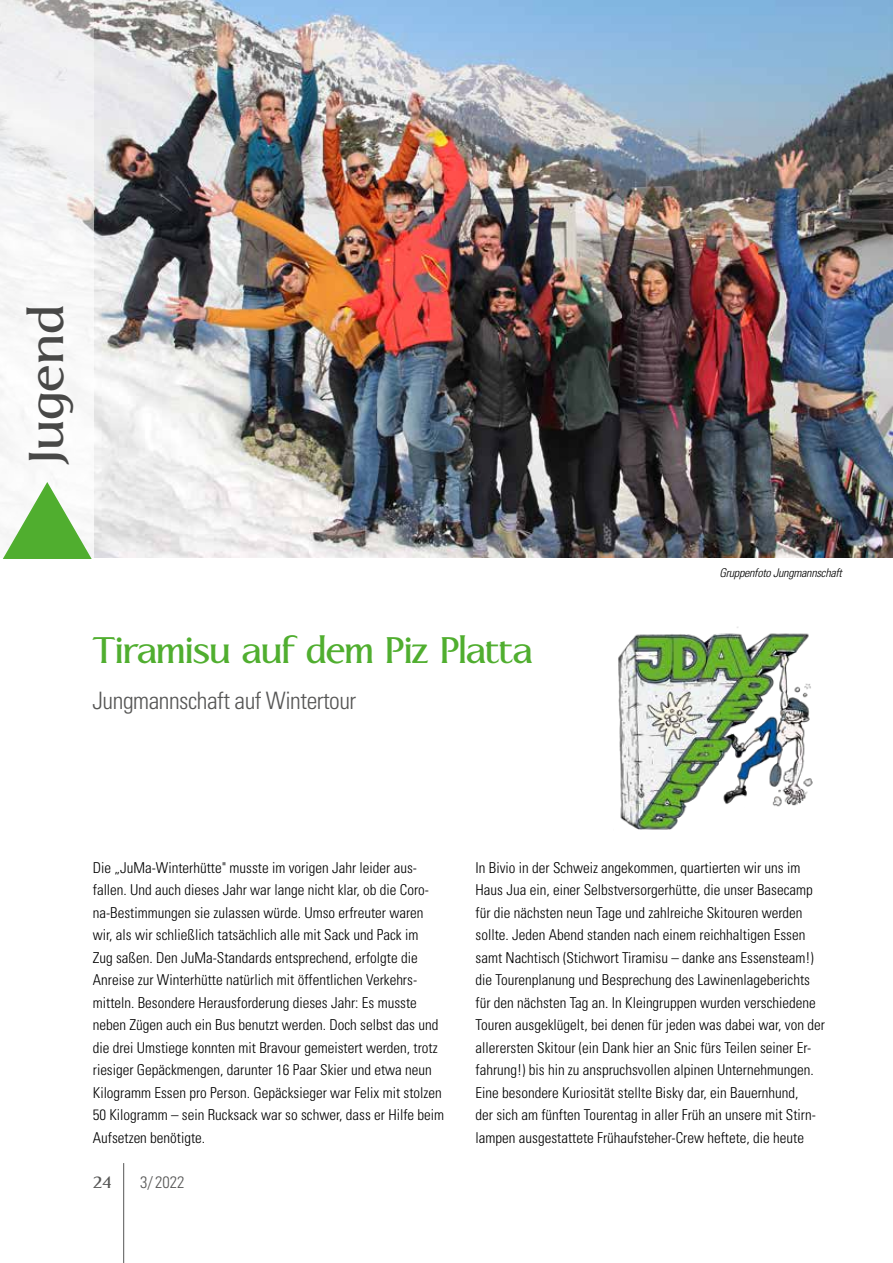
<style>
.page{position:relative;width:893px;height:1263px;background:#fff}
.page>*{position:absolute;margin:0;border:0;box-sizing:border-box;transform-origin:0 0}
.t1{font:700 49.5px "Linotype Aperto";color:#484847}
.t2{font:700 37.5px "Linotype Aperto";letter-spacing:-.03em;color:#50ae2f;scale:.95 1}
.t3{font:300 condensed 24px "Univers LT";letter-spacing:-.02em;color:#565655}
.t4{font:300 condensed 16.5px "Univers LT";color:#565655}
.t5{font:700 16.5px "Linotype Aperto";color:#565655}
.t6{font:300 condensed 15px/22.5px "Univers LT";color:#000}
.t7{font:italic 300 condensed 12px "Univers LT";letter-spacing:-.02em;color:#000}
.s1{color:#50ae2f}
.s2{font-size:14.25px}
</style>
<div class="page">
<hr style="left:123px;top:1163px;width:1px;height:100px;background:#565655">
<img style="left:94px;top:0;width:799px;height:557px">
<div style="left:0;top:0;width:94px;height:560px;background:#f6f6f7"></div>
<img style="left:618px;top:626px;width:195px;height:204px">
<svg style="left:681px;top:45px;width:10px;height:12px"></svg>
<h1 class="t1" style="left:18px;top:568px;width:264px;rotate:-90deg"><span class="s1">◆</span> Jugend</h1>
<h2 class="t2" style="left:92px;top:628px;width:465px">Tiramisu auf dem Piz Platta</h2>
<h3 class="t3" style="left:92px;top:686px;width:265px">Jungmannschaft auf Wintertour</h3>
<p class="t7" style="left:719px;top:566px;width:124px">Gruppenfoto Jungmannschaft</p>
<p class="t6" style="left:93px;top:856px;width:353px">Die <span class="s2">„</span>JuMa-Winterhütte" musste im vorigen Jahr leider aus&shy;fallen. Und auch dieses Jahr war lange nicht klar, ob die Coro&shy;na-Bestimmungen sie zulassen würde. Umso erfreuter waren wir, als wir schließlich tatsächlich alle mit Sack und Pack im<br>Zug saßen. Den JuMa-Standards entsprechend, erfolgte die Anreise zur Winterhütte natürlich mit öffentlichen Verkehrs&shy;mitteln. Besondere Herausforderung dieses Jahr: Es musste neben Zügen auch ein Bus benutzt werden. Doch selbst das und die drei Umstiege konnten mit Bravour gemeistert werden, trotz riesiger Gepäckmengen, darunter 16 Paar Skier und etwa neun Kilogramm Essen pro Person. Gepäcksieger war Felix mit stolzen 50 Kilogramm – sein Rucksack war so schwer, dass er Hilfe beim Aufsetzen benötigte.</p>
<p class="t5" style="left:94px;top:1172px;width:20px">24</p>
<p class="t4" style="left:140px;top:1172px;width:46px">3/ 2022</p>
<p class="t6" style="left:476px;top:856px;width:351px">In Bivio in der Schweiz angekommen, quartierten wir uns im Haus Jua ein, einer Selbstversorgerhütte, die unser Basecamp für die nächsten neun Tage und zahlreiche Skitouren werden sollte. Jeden Abend standen nach einem reichhaltigen Essen samt Nachtisch (Stichwort Tiramisu – danke ans Essensteam!) die Tourenplanung und Besprechung des Lawinenlageberichts für den nächsten Tag an. In Kleingruppen wurden verschiedene Touren ausgeklügelt, bei denen für jeden was dabei war, von der allerersten Skitour (ein Dank hier an Snic fürs Teilen seiner Er&shy;fahrung!) bis hin zu anspruchsvollen alpinen Unternehmungen.<br>Eine besondere Kuriosität stellte Bisky dar, ein Bauernhund,<br>der sich am fünften Tourentag in aller Früh an unsere mit Stirn&shy;lampen ausgestattete Frühaufsteher-Crew heftete, die heute</p>
</div>
